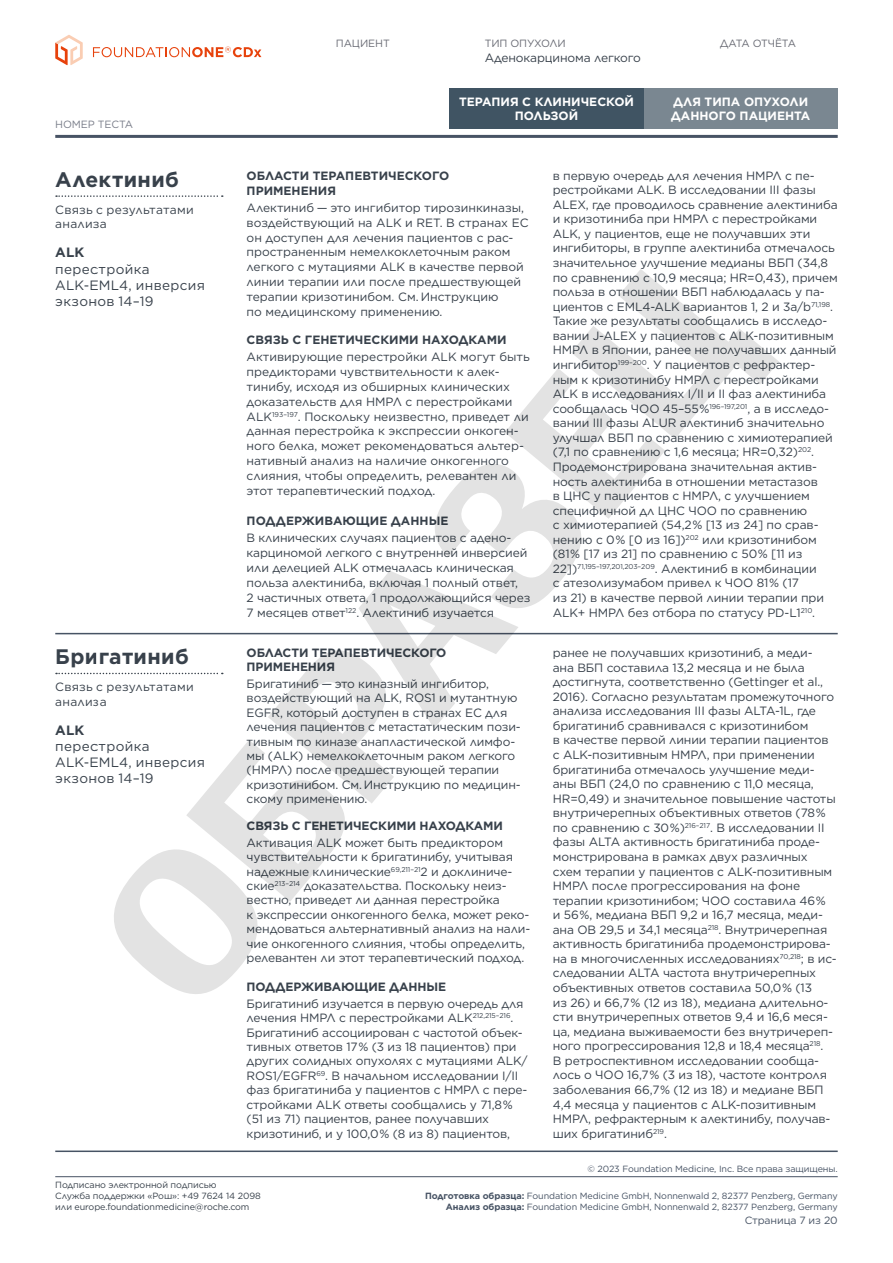
<style>
.page{position:relative;width:893px;height:1263px;background:#fff}
.page>*{position:absolute;margin:0;border:0;box-sizing:border-box;transform-origin:0 0}
.t1{font:700 21px "Gotham";letter-spacing:.015em;color:#38414b}
.t2{font:13.5px/16.2px "Gotham";letter-spacing:.025em;color:#38414b}
.t3{font:700 13.5px "Gotham";letter-spacing:.01em;color:#38414b}
.t4{font:12px/14.5px "Gotham";letter-spacing:-.01em;color:#38414b}
.t5{font:700 12px/14.9px "Gotham";letter-spacing:-.01em;color:#38414b}
.t6{font:700 12px/14.4px "Gotham";color:#fff}
.t7{font:12px/14.4px "Gotham";letter-spacing:.015em;color:#38414b}
.t8{font:10.5px "Gotham";letter-spacing:-.01em;color:#696b74}
.t9{font:10.5px "Gotham";letter-spacing:-.01em;color:#475364}
.t10{font:10.5px "Gotham";letter-spacing:-.04em;color:#696b74}
.t11{font:10.5px "Gotham";letter-spacing:-.01em;color:#797d89}
.t12{font:9px/10.5px "Gotham";letter-spacing:-.01em;color:#475364;text-align:right}
.t13{font:9px/10.8px "Gotham";letter-spacing:-.01em;color:#38414b}
.s1{font-weight:700}
</style>
<div class="page">
<hr style="left:55px;top:1176px;width:783px;height:1px;background:#475364">
<svg style="left:55px;top:35px;width:28px;height:30px"></svg>
<svg style="left:93px;top:47px;width:168px;height:10px"></svg>
<div style="left:644px;top:88px;width:194px;height:40px;background:#7a8791"></div>
<div style="left:449px;top:88px;width:195px;height:40px;background:#405463"></div>
<hr style="left:55px;top:135px;width:783px;height:3px;background:#475364">
<svg style="left:56px;top:195px;width:167px;height:2px"></svg>
<svg style="left:56px;top:673px;width:39px;height:1px"></svg>
<hr style="left:55px;top:633px;width:783px;height:1px;background:#475364">
<hr style="left:55px;top:1150px;width:783px;height:2px;background:#475364">
<svg style="left:96px;top:269px;width:683px;height:725px"></svg>
<p class="t11" style="left:55px;top:118px;width:79px">НОМЕР ТЕСТА</p>
<h1 class="t1" style="left:55px;top:166px;width:125px">Алектиниб</h1>
<p class="t7" style="left:55px;top:202px;width:140px">Связь с результатами анализа</p>
<p class="t3" style="left:55px;top:244px;width:31px">ALK</p>
<p class="t2" style="left:55px;top:260px;width:151px">перестройка<br>ALK-EML4, инверсия экзонов 14–19</p>
<h1 class="t1" style="left:55px;top:643px;width:135px">Бригатиниб</h1>
<p class="t7" style="left:55px;top:680px;width:140px">Связь с результатами анализа</p>
<p class="t3" style="left:55px;top:721px;width:31px">ALK</p>
<p class="t2" style="left:55px;top:738px;width:151px">перестройка<br>ALK-EML4, инверсия экзонов 14–19</p>
<p class="t8" style="left:336px;top:37px;width:55px">ПАЦИЕНТ</p>
<p class="t8" style="left:485px;top:37px;width:83px">ТИП ОПУХОЛИ</p>
<p class="t4" style="left:485px;top:50px;width:158px">Аденокарцинома легкого</p>
<p class="t6" style="left:459px;top:94px;width:177px;text-align:center">ТЕРАПИЯ С КЛИНИЧЕСКОЙ<br>ПОЛЬЗОЙ</p>
<p class="t10" style="left:720px;top:37px;width:78px">ДАТА ОТЧЁТА</p>
<p class="t6" style="left:671px;top:94px;width:141px">ДЛЯ ТИПА ОПУХОЛИ<br>ДАННОГО ПАЦИЕНТА</p>
<p class="t5" style="left:247px;top:168px;width:204px">ОБЛАСТИ ТЕРАПЕВТИЧЕСКОГО<br>ПРИМЕНЕНИЯ</p>
<p class="t4" style="left:247px;top:200px;width:284px">Алектиниб — это ингибитор тирозинкиназы, воздействующий на ALK и RET. В странах ЕС он доступен для лечения пациентов с рас&shy;пространенным немелкоклеточным раком легкого с мутациями ALK в качестве первой линии терапии или после предшествующей терапии кризотинибом. См. Инструкцию<br>по медицинскому применению.</p>
<p class="t5" style="left:247px;top:332px;width:261px">СВЯЗЬ С ГЕНЕТИЧЕСКИМИ НАХОДКАМИ</p>
<p class="t4" style="left:247px;top:349px;width:285px">Активирующие перестройки ALK могут быть предикторами чувствительности к алек&shy;тинибу, исходя из обширных клинических доказательств для НМРЛ с перестройками ALK<sup>193–197</sup>. Поскольку неизвестно, приведет ли данная перестройка к экспрессии онкоген&shy;ного белка, может рекомендоваться альтер&shy;нативный анализ на наличие онкогенного слияния, чтобы определить, релевантен ли этот терапевтический подход.</p>
<p class="t5" style="left:247px;top:513px;width:203px">ПОДДЕРЖИВАЮЩИЕ ДАННЫЕ</p>
<p class="t4" style="left:247px;top:530px;width:285px">В клинических случаях пациентов с адено&shy;карциномой легкого с внутренней инверсией или делецией ALK отмечалась клиническая польза алектиниба, включая 1 полный ответ,<br>2 частичных ответа, 1 продолжающийся через 7 месяцев ответ<sup>122</sup>. Алектиниб изучается</p>
<p class="t5" style="left:247px;top:645px;width:201px;line-height:14.4px">ОБЛАСТИ ТЕРАПЕВТИЧЕСКОГО<br>ПРИМЕНЕНИЯ</p>
<p class="t4" style="left:247px;top:676px;width:276px">Бригатиниб — это киназный ингибитор, воздействующий на ALK, ROS1 и мутантную EGFR, который доступен в странах ЕС для лечения пациентов с метастатическим пози&shy;тивным по киназе анапластической лимфо&shy;мы (ALK) немелкоклеточным раком легкого (НМРЛ) после предшествующей терапии кризотинибом. См. Инструкцию по медицин&shy;скому применению.</p>
<p class="t5" style="left:247px;top:818px;width:258px">СВЯЗЬ С ГЕНЕТИЧЕСКИМИ НАХОДКАМИ</p>
<p class="t4" style="left:247px;top:835px;width:285px">Активация ALK может быть предиктором чувствительности к бригатинибу, учитывая надежные клинические<sup>69,211–21</sup>2 и доклиниче&shy;ские<sup>213–214</sup> доказательства. Поскольку неиз&shy;вестно, приведет ли данная перестройка<br>к экспрессии онкогенного белка, может реко&shy;мендоваться альтернативный анализ на нали&shy;чие онкогенного слияния, чтобы определить, релевантен ли этот терапевтический подход.</p>
<p class="t5" style="left:247px;top:979px;width:201px">ПОДДЕРЖИВАЮЩИЕ ДАННЫЕ</p>
<p class="t4" style="left:247px;top:996px;width:283px">Бригатиниб изучается в первую очередь для лечения НМРЛ с перестройками ALK<sup>212,215–216</sup>.<br>Бригатиниб ассоциирован с частотой объек&shy;тивных ответов 17 % (3 из 18 пациентов) при других солидных опухолях с мутациями ALK/ ROS1/EGFR<sup>69</sup>. В начальном исследовании I/II фаз бригатиниба у пациентов с НМРЛ с пере&shy;стройками ALK ответы сообщались у 71,8 % (51 из 71) пациентов, ранее получавших кризотиниб, и у 100,0 % (8 из 8) пациентов,</p>
<p class="t4" style="left:553px;top:168px;width:286px">в первую очередь для лечения НМРЛ с пе&shy;рестройками ALK. В исследовании III фазы ALEX, где проводилось сравнение алектиниба и кризотиниба при НМРЛ с перестройками ALK, у пациентов, еще не получавших эти ингибиторы, в группе алектиниба отмечалось значительное улучшение медианы ВБП (34,8 по сравнению с 10,9 месяца; HR=0,43), причем польза в отношении ВБП наблюдалась у па&shy;циентов с EML4-ALK вариантов 1, 2 и 3a/b<sup>71,198</sup>.<br>Такие же результаты сообщались в исследо&shy;вании J-ALEX у пациентов с ALK-позитивным НМРЛ в Японии, ранее не получавших данный ингибитор<sup>199–200</sup>. У пациентов с рефрактер&shy;ным к кризотинибу НМРЛ с перестройками ALK в исследованиях I/II и II фаз алектиниба сообщалась ЧОО 45–55 %<sup>196–197,201</sup>, а в исследо&shy;вании III фазы ALUR алектиниб значительно улучшал ВБП по сравнению с химиотерапией (7,1 по сравнению с 1,6 месяца; HR=0,32)<sup>202</sup>.<br>Продемонстрирована значительная актив&shy;ность алектиниба в отношении метастазов<br>в ЦНС у пациентов с НМРЛ, с улучшением специфичной дл ЦНС ЧОО по сравнению<br>с химиотерапией (54,2 % [13 из 24] по срав&shy;нению с 0 % [0 из 16])<sup>202</sup> или кризотинибом<br>(81 % [17 из 21] по сравнению с 50 % [11 из 22])<sup>71,195–197,201,203–209</sup>. Алектиниб в комбинации<br>с атезолизумабом привел к ЧОО 81 % (17<br>из 21) в качестве первой линии терапии при ALK+ НМРЛ без отбора по статусу PD-L1<sup>210</sup>.</p>
<p class="t4" style="left:553px;top:645px;width:285px">ранее не получавших кризотиниб, а меди&shy;ана ВБП составила 13,2 месяца и не была достигнута, соответственно (Gettinger et al., 2016). Согласно результатам промежуточного анализа исследования III фазы ALTA‑1L, где бригатиниб сравнивался с кризотинибом<br>в качестве первой линии терапии пациентов с ALK-позитивным НМРЛ, при применении бригатиниба отмечалось улучшение меди&shy;аны ВБП (24,0 по сравнению с 11,0 месяца, HR=0,49) и значительное повышение частоты внутричерепных объективных ответов (78 % по сравнению с 30 %)<sup>216–217</sup>. В исследовании II фазы ALTA активность бригатиниба проде&shy;монстрирована в рамках двух различных схем терапии у пациентов с ALK-позитивным НМРЛ после прогрессирования на фоне терапии кризотинибом; ЧОО составила 46 %<br>и 56 %, медиана ВБП 9,2 и 16,7 месяца, меди&shy;ана ОВ 29,5 и 34,1 месяца<sup>218</sup>. Внутричерепная активность бригатиниба продемонстрирова&shy;на в многочисленных исследованиях<sup>70,218</sup>; в ис&shy;следовании ALTA частота внутричерепных объективных ответов составила 50,0 % (13<br>из 26) и 66,7 % (12 из 18), медиана длительно&shy;сти внутричерепных ответов 9,4 и 16,6 меся&shy;ца, медиана выживаемости без внутричереп&shy;ного прогрессирования 12,8 и 18,4 месяца<sup>218</sup>.<br>В ретроспективном исследовании сообща&shy;лось о ЧОО 16,7 % (3 из 18), частоте контроля заболевания 66,7 % (12 из 18) и медиане ВБП 4,4 месяца у пациентов с ALK-позитивным НМРЛ, рефрактерным к алектинибу, получав&shy;ших бригатиниб<sup>219</sup>.</p>
<p class="t13" style="left:55px;top:1179px;width:207px">Подписано электронной подписью<br>Служба поддержки «Рош»: +49 7624 14 2098 или europe.foundationmedicine@roche.com</p>
<p class="t12" style="left:587px;top:1163px;width:252px">© 2023 Foundation Medicine, Inc. Все права защищены.</p>
<p class="t12" style="left:425px;top:1191px;width:414px"><span class="s1">Подготовка образца:</span> Foundation Medicine GmbH, Nonnenwald 2, 82377 Penzberg, Germany<br><span class="s1">Анализ образца:</span> Foundation Medicine GmbH, Nonnenwald 2, 82377 Penzberg, Germany</p>
<p class="t9" style="left:745px;top:1214px;width:94px">Страница 7 из 20</p>
</div>
